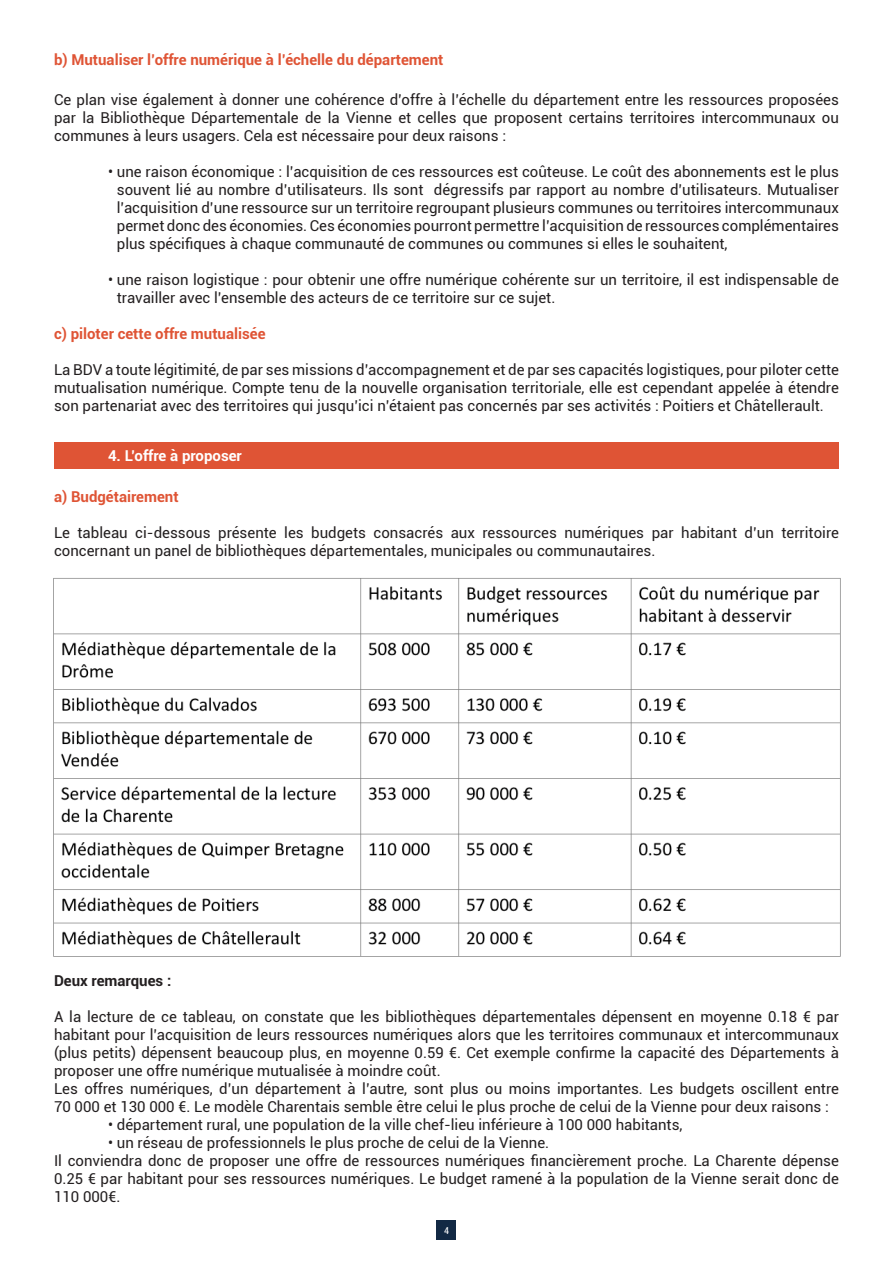
<style>
.page{position:relative;width:893px;height:1263px;background:#fff}
.page>*{position:absolute;margin:0;border:0;box-sizing:border-box;transform-origin:0 0}
.t1{font:15px/18px "Roboto";color:#231f20;text-align:justify}
.t2{font:700 15px "Roboto";color:#df5435}
.t3{font:700 15px "Roboto";color:#fff}
.t4{font:700 15px "Roboto";color:#231f20}
.t5{font:condensed 9.6px "Roboto";color:#fff}
</style>
<div class="page">
<div style="left:436px;top:1220px;width:20px;height:20px;background:#122944"></div>
<div style="left:54px;top:442px;width:785px;height:27px;background:#df5435"></div>
<img style="left:53px;top:578px;width:788px;height:379px">
<p class="t2" style="left:54px;top:49px;width:391px">b) Mutualiser l’offre numérique à l’échelle du département</p>
<p class="t1" style="left:54px;top:90px;width:786px">Ce plan vise également à donner une cohérence d’offre à l’échelle du département entre les ressources proposées par la Bibliothèque Départementale de la Vienne et celles que proposent certains territoires intercommunaux ou communes à leurs usagers. Cela est nécessaire pour deux raisons :</p>
<p class="t1" style="left:117px;top:162px;width:724px;text-indent:-9px">• une raison économique : l’acquisition de ces ressources est coûteuse. Le coût des abonnements est le plus souvent lié au nombre d’utilisateurs. Ils sont dégressifs par rapport au nombre d’utilisateurs. Mutualiser l’acquisition d’une ressource sur un territoire regroupant plusieurs communes ou territoires intercommunaux permet donc des économies. Ces économies pourront permettre l’acquisition de ressources complémentaires plus spécifiques à chaque communauté de communes ou communes si elles le souhaitent,</p>
<p class="t1" style="left:117px;top:270px;width:724px;text-indent:-9px">• une raison logistique : pour obtenir une offre numérique cohérente sur un territoire, il est indispensable de travailler avec l’ensemble des acteurs de ce territoire sur ce sujet.</p>
<p class="t2" style="left:54px;top:323px;width:213px">c) piloter cette offre mutualisée</p>
<p class="t1" style="left:54px;top:360px;width:786px">La BDV a toute légitimité, de par ses missions d’accompagnement et de par ses capacités logistiques, pour piloter cette mutualisation numérique. Compte tenu de la nouvelle organisation territoriale, elle est cependant appelée à étendre son partenariat avec des territoires qui jusqu’ici n’étaient pas concernés par ses activités : Poitiers et Châtellerault.</p>
<p class="t3" style="left:108px;top:445px;width:135px">4. L’offre à proposer</p>
<p class="t2" style="left:54px;top:486px;width:126px">a) Budgétairement</p>
<p class="t1" style="left:54px;top:523px;width:786px">Le tableau ci-dessous présente les budgets consacrés aux ressources numériques par habitant d’un territoire concernant un panel de bibliothèques départementales, municipales ou communautaires.</p>
<p class="t4" style="left:54px;top:970px;width:119px">Deux remarques :</p>
<p class="t1" style="left:54px;top:1007px;width:786px">A la lecture de ce tableau, on constate que les bibliothèques départementales dépensent en moyenne 0.18 € par habitant pour l’acquisition de leurs ressources numériques alors que les territoires communaux et intercommunaux (plus petits) dépensent beaucoup plus, en moyenne 0.59 €. Cet exemple confirme la capacité des Départements à proposer une offre numérique mutualisée à moindre coût.</p>
<p class="t1" style="left:54px;top:1079px;width:786px">Les offres numériques, d’un département à l’autre, sont plus ou moins importantes. Les budgets oscillent entre<br>70 000 et 130 000 €. Le modèle Charentais semble être celui le plus proche de celui de la Vienne pour deux raisons :</p>
<p class="t1" style="left:108px;top:1115px;width:576px">• département rural, une population de la ville chef-lieu inférieure à 100 000 habitants,</p>
<p class="t1" style="left:108px;top:1133px;width:443px">• un réseau de professionnels le plus proche de celui de la Vienne.</p>
<p class="t1" style="left:54px;top:1151px;width:786px">Il conviendra donc de proposer une offre de ressources numériques financièrement proche. La Charente dépense 0.25 € par habitant pour ses ressources numériques. Le budget ramené à la population de la Vienne serait donc de 110 000€.</p>
<p class="t5" style="left:444px;top:1223px;width:6px">4</p>
</div>
